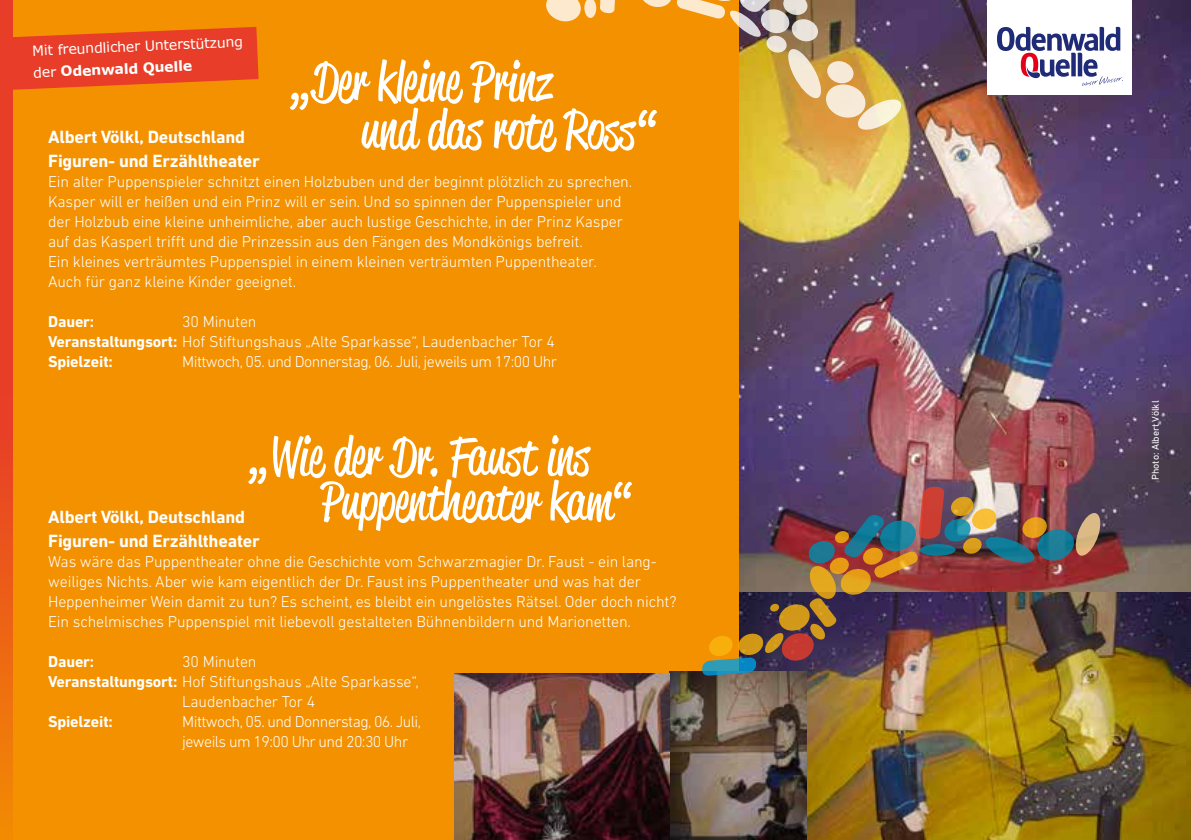
<style>
.page{position:relative;width:1191px;height:840px;background:#fff}
.page>*{position:absolute;margin:0;border:0;box-sizing:border-box;transform-origin:0 0}
.t1{font:53.6px "Reklame Script";color:#fff}
.t2{font:52.4px/44.8px "Reklame Script";color:#fff}
.t3{font:700 18px/24px "DIN Next LT Pro";letter-spacing:-.01em;color:#fff}
.t4{font:300 16px/20px "DIN Next LT Pro";letter-spacing:-.01em;color:#fff}
.t5{font:300 16px/20px "DIN Next LT Pro";letter-spacing:-.035em;color:#fff}
.t6{font:700 16px "DIN Next LT Pro";letter-spacing:-.01em;color:#fff}
.t7{font:14px/22px "Verdana";color:#fff}
.t8{font:10px "DIN Next LT Pro";color:#fff}
.s1{font-weight:700}
</style>
<div class="page">
<div style="left:0;top:0;width:1191px;height:839px;background:#f39100"></div>
<img style="left:739px;top:0;width:452px;height:839px">
<div style="left:988px;top:0;width:144px;height:94px;background:#fff"></div>
<svg style="left:13px;top:27px;width:246px;height:63px"></svg>
<svg style="left:0;top:0;width:13px;height:812px;background:#ea4f1e"></svg>
<svg style="left:997px;top:27px;width:126px;height:59px"></svg>
<img style="left:669px;top:671px;width:137px;height:168px">
<img style="left:455px;top:673px;width:214px;height:166px">
<img style="left:702px;top:486px;width:400px;height:189px">
<svg style="left:546px;top:0;width:69px;height:22px"></svg>
<svg style="left:643px;top:0;width:261px;height:131px"></svg>
<p class="t7" style="left:32px;top:39px;width:212px;rotate:-2deg">Mit freundlicher Unterstützung der <span class="s1">Odenwald Quelle</span></p>
<p class="t3" style="left:48px;top:125px;width:198px">Albert Völkl, Deutschland</p>
<h1 class="t1" style="left:289px;top:45px;width:264px">„Der kleine Prinz</h1>
<h1 class="t1" style="left:361px;top:93px;width:298px">und das rote Ross“</h1>
<p class="t3" style="left:48px;top:149px;width:213px">Figuren- und Erzähltheater</p>
<p class="t4" style="left:48px;top:171px;width:585px">Ein alter Puppenspieler schnitzt einen Holzbuben und der beginnt plötzlich zu sprechen.<br>Kasper will er heißen und ein Prinz will er sein. Und so spinnen der Puppenspieler und der Holzbub eine kleine unheimliche, aber auch lustige Geschichte, in der Prinz Kasper auf das Kasperl trifft und die Prinzessin aus den Fängen des Mondkönigs befreit.<br>Ein kleines verträumtes Puppenspiel in einem kleinen verträumten Puppentheater.<br>Auch für ganz kleine Kinder geeignet.</p>
<p class="t6" style="left:48px;top:312px;width:48px">Dauer:</p>
<p class="t4" style="left:48px;top:311px;width:508px;text-indent:134px">30 Minuten<br><span class="s1">Veranstaltungsort:</span> Hof Stiftungshaus „Alte Sparkasse“, Laudenbacher Tor 4<br><span class="s1">Spielzeit:</span></p>
<p class="t5" style="left:182px;top:351px;width:376px">Mittwoch, 05. und Donnerstag, 06. Juli, jeweils um 17:00 Uhr</p>
<h2 class="t2" style="left:321px;top:433px;width:313px;text-indent:-73px">„Wie der Dr. Faust ins<br>Puppentheater kam“</h2>
<p class="t3" style="left:48px;top:504px;width:213px">Albert Völkl, Deutschland<br>Figuren- und Erzähltheater</p>
<p class="t4" style="left:48px;top:550px;width:630px">Was wäre das Puppentheater ohne die Geschichte vom Schwarzmagier Dr. Faust - ein lang&shy;weiliges Nichts. Aber wie kam eigentlich der Dr. Faust ins Puppentheater und was hat der Heppenheimer Wein damit zu tun? Es scheint, es bleibt ein ungelöstes Rätsel. Oder doch nicht?<br>Ein schelmisches Puppenspiel mit liebevoll gestalteten Bühnenbildern und Marionetten.</p>
<p class="t6" style="left:48px;top:651px;width:48px">Dauer:</p>
<p class="t4" style="left:182px;top:650px;width:76px">30 Minuten</p>
<p class="t4" style="left:48px;top:670px;width:372px"><span class="s1">Veranstaltungsort:</span> Hof Stiftungshaus „Alte Sparkasse“,</p>
<p class="t4" style="left:182px;top:690px;width:134px">Laudenbacher Tor 4</p>
<p class="t6" style="left:48px;top:711px;width:66px">Spielzeit:</p>
<p class="t5" style="left:182px;top:710px;width:240px">Mittwoch, 05. und Donnerstag, 06. Juli, jeweils um 19:00 Uhr und 20:30 Uhr</p>
<p class="t8" style="left:1149px;top:480px;width:81px;rotate:-90deg">Photo: Albert Völkl</p>
</div>
